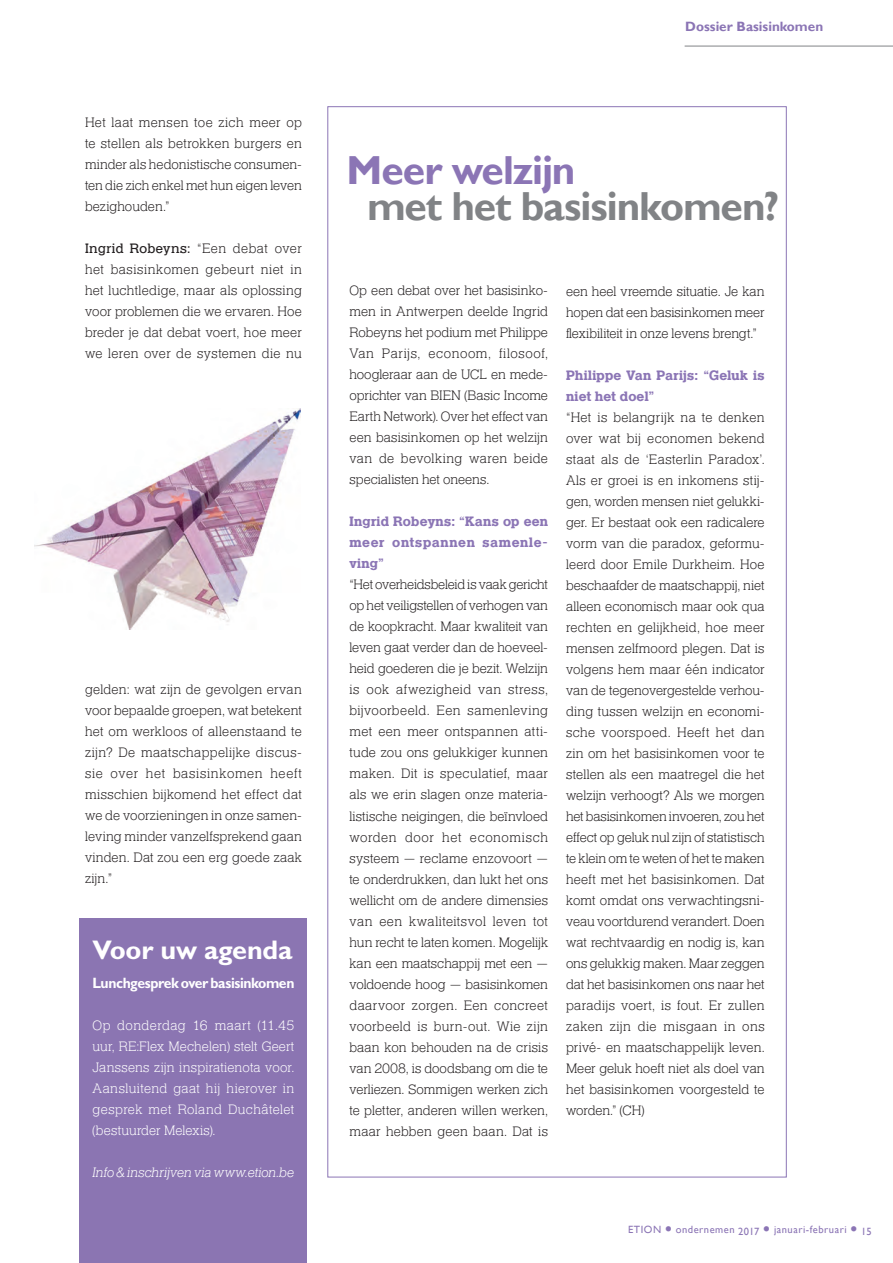
<style>
.page{position:relative;width:893px;height:1263px;background:#fff}
.page>*{position:absolute;margin:0;border:0;box-sizing:border-box;transform-origin:0 0}
.t1{font:700 40.5px "Gill Sans";letter-spacing:-.03em;color:#818386}
.t2{font:700 40.5px "Gill Sans";letter-spacing:-.025em;color:#8b75b5}
.t3{font:700 27px "Gill Sans Std";letter-spacing:-.01em;color:#fff}
.t4{font:700 15px "Gill Sans Std";letter-spacing:-.03em;color:#fff;scale:.93 1}
.t5{font:300 14.25px/21px "Helserif";letter-spacing:.005em;color:#231f20;text-align:justify}
.t6{font:300 14.25px/21px "Helserif";letter-spacing:.025em;color:#fff;text-align:justify}
.t7{font:700 14.25px/21px "Helserif";letter-spacing:.02em;color:#8b75b5;text-align:justify}
.t8{font:italic 300 14.25px "Helserif";letter-spacing:-.01em;color:#fff}
.t9{font:14.25px "Helserif Boo";letter-spacing:.03em;color:#231f20}
.t10{font:700 13.5px "Gill Sans";color:#8b75b5}
.t11{font:10.5px "Gill Sans";letter-spacing:.05em;color:#8b75b5}
.s1{font-family:"Helserif";font-weight:300}
.s2{font-size:21px}
</style>
<div class="page">
<hr style="left:685px;top:46px;width:208px;height:1px;background:#818386">
<img style="left:34px;top:408px;width:266px;height:222px">
<div style="left:80px;top:919px;width:227px;height:344px;background:#8b75b2"></div>
<p class="t5" style="left:85px;top:113px;width:218px">Het laat mensen toe zich meer op te stellen als betrokken burgers en minder als hedonistische consumen&shy;ten die zich enkel met hun eigen leven bezighouden.”</p>
<p class="t9" style="left:85px;top:240px;width:218px">Ingrid Robeyns: <span class="s1">“Een debat over</span></p>
<p class="t5" style="left:85px;top:260px;width:218px">het basisinkomen gebeurt niet in het luchtledige, maar als oplossing voor problemen die we ervaren. Hoe breder je dat debat voert, hoe meer we leren over de systemen die nu</p>
<p class="t5" style="left:85px;top:680px;width:218px">gelden: wat zijn de gevolgen ervan voor bepaalde groepen, wat betekent het om werkloos of alleenstaand te zijn? De maatschappelijke discus&shy;sie over het basisinkomen heeft misschien bijkomend het effect dat we de voorzieningen in onze samen&shy;leving minder vanzelfsprekend gaan vinden. Dat zou een erg goede zaak zijn.”</p>
<h2 class="t3" style="left:92px;top:934px;width:202px">Voor uw agenda</h2>
<p class="t4" style="left:92px;top:974px;width:219px">Lunchgesprek over basisinkomen</p>
<p class="t6" style="left:92px;top:1016px;width:203px">Op donderdag 16 maart (11.45 uur, RE:Flex Mechelen) stelt Geert Janssens zijn inspiratienota voor.<br>Aansluitend gaat hij hierover in gesprek met Roland Duchâtelet (bestuurder Melexis).</p>
<p class="t8" style="left:92px;top:1164px;width:203px">Info &amp; inschrijven via www.etion.be</p>
<p class="t10" style="left:685px;top:18px;width:139px">Dossier Basisinkomen</p>
<h1 class="t2" style="left:347px;top:146px;width:231px">Meer welzijn</h1>
<h1 class="t1" style="left:367px;top:182px;width:414px">met het basisinkomen?</h1>
<p class="t5" style="left:349px;top:281px;width:200px">Op een debat over het basisinko&shy;men in Antwerpen deelde Ingrid Robeyns het podium met Philippe Van Parijs, econoom, filosoof, hoogleraar aan de UCL en mede&shy;oprichter van BIEN (Basic Income Earth Network). Over het effect van een basisinkomen op het welzijn van de bevolking waren beide specialisten het oneens.</p>
<p class="t7" style="left:349px;top:512px;width:200px">Ingrid Robeyns: “Kans op een meer ontspannen samenle&shy;ving”</p>
<p class="t5" style="left:349px;top:575px;width:200px">“Het overheidsbeleid is vaak gericht op het veiligstellen of verhogen van de koopkracht. Maar kwaliteit van leven gaat verder dan de hoeveel&shy;heid goederen die je bezit. Welzijn is ook afwezigheid van stress, bijvoorbeeld. Een samenleving met een meer ontspannen atti&shy;tude zou ons gelukkiger kunnen maken. Dit is speculatief, maar als we erin slagen onze materia&shy;listische neigingen, die beïnvloed worden door het economisch systeem — reclame enzovoort — te onderdrukken, dan lukt het ons wellicht om de andere dimensies van een kwaliteitsvol leven tot hun recht te laten komen. Mogelijk kan een maatschappij met een — voldoende hoog — basisinkomen daarvoor zorgen. Een concreet voorbeeld is burn-out. Wie zijn baan kon behouden na de crisis van 2008, is doodsbang om die te verliezen. Sommigen werken zich te pletter, anderen willen werken, maar hebben geen baan. Dat is</p>
<p class="t5" style="left:566px;top:281px;width:200px">een heel vreemde situatie. Je kan hopen dat een basisinkomen meer flexibiliteit in onze levens brengt.”</p>
<p class="t7" style="left:566px;top:365px;width:200px">Philippe Van Parijs: “Geluk is niet het doel”</p>
<p class="t5" style="left:566px;top:407px;width:200px">“Het is belangrijk na te denken over wat bij economen bekend staat als de ‘Easterlin Paradox’.<br>Als er groei is en inkomens stij&shy;gen, worden mensen niet gelukki&shy;ger. Er bestaat ook een radicalere vorm van die paradox, geformu&shy;leerd door Emile Durkheim. Hoe beschaafder de maatschappij, niet alleen economisch maar ook qua rechten en gelijkheid, hoe meer mensen zelfmoord plegen. Dat is volgens hem maar één indicator van de tegenovergestelde verhou&shy;ding tussen welzijn en economi&shy;sche voorspoed. Heeft het dan zin om het basisinkomen voor te stellen als een maatregel die het welzijn verhoogt? Als we morgen het basisinkomen invoeren, zou het effect op geluk nul zijn of statistisch te klein om te weten of het te maken heeft met het basisinkomen. Dat komt omdat ons verwachtingsni&shy;veau voortdurend verandert. Doen wat rechtvaardig en nodig is, kan ons gelukkig maken. Maar zeggen dat het basisinkomen ons naar het paradijs voert, is fout. Er zullen zaken zijn die misgaan in ons privé- en maatschappelijk leven.<br>Meer geluk hoeft niet als doel van het basisinkomen voorgesteld te worden.” (CH)</p>
<p class="t11" style="left:628px;top:1223px;width:245px">ETION <span class="s2">•</span> ondernemen 2017 <span class="s2">•</span> januari-februari <span class="s2">•</span> 15</p>
</div>
